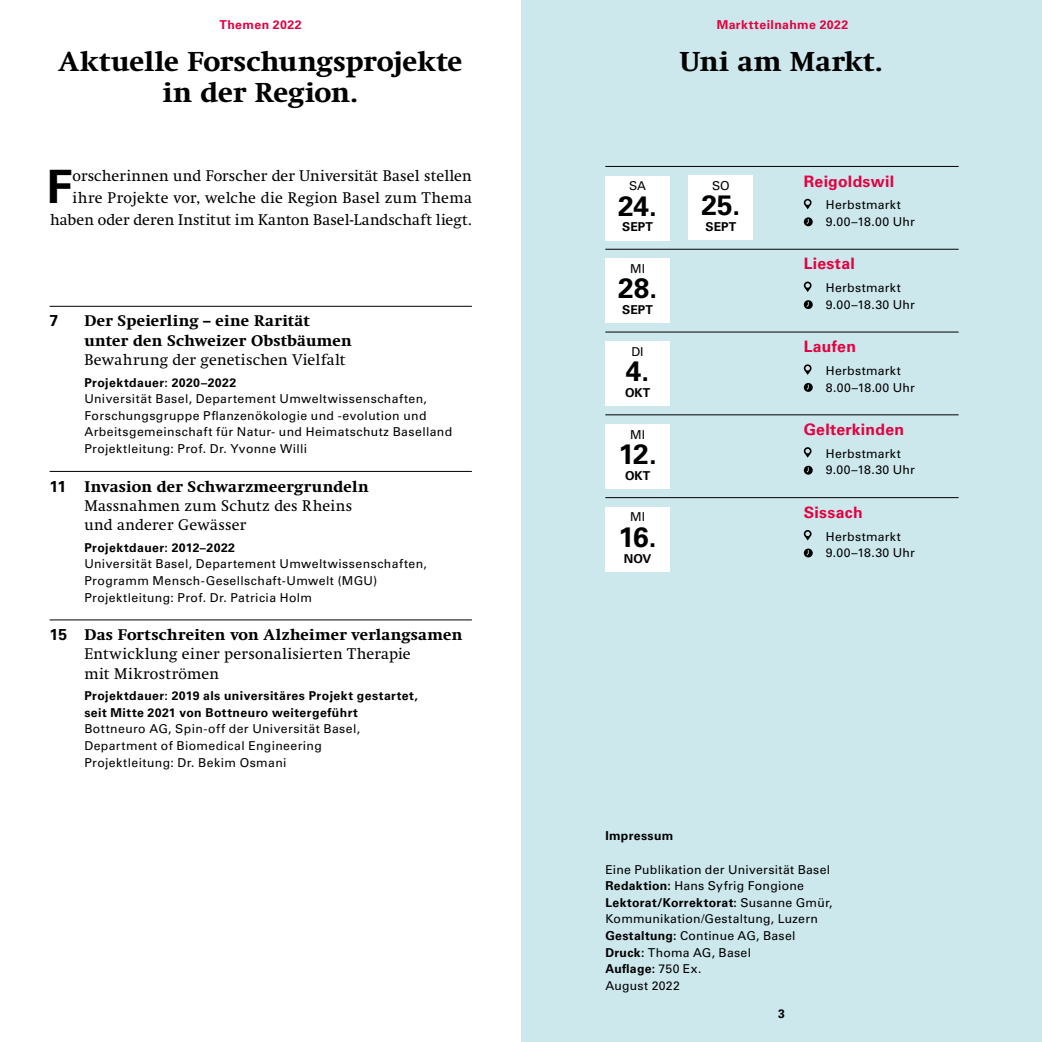
<style>
.page{position:relative;width:1042px;height:1042px;background:#fff}
.page>*{position:absolute;margin:0;border:0;box-sizing:border-box;transform-origin:0 0}
.t1{font:700 46.02px "Univers LT Std";color:#000}
.t2{font:700 28px/31.5px "Swift Neue LT Pro";letter-spacing:.005em;color:#000;text-align:center}
.t3{font:700 28px "Univers LT Std";color:#000}
.t4{font:700 28px "Swift Neue LT Pro";letter-spacing:.025em;color:#000}
.t5{font:15.75px/19.2px "Swift Neue LT Pro";letter-spacing:.015em;color:#000}
.t6{font:700 15.75px/19.2px "Swift Neue LT Pro";letter-spacing:.02em;color:#000}
.t7{font:700 15.75px "Univers LT Std";letter-spacing:.02em;color:#e40040}
.t8{font:700 15.75px "Univers LT Std";color:#000}
.t9{font:12.25px/16.6px "Univers LT Std";letter-spacing:.03em;color:#000}
.t10{font:700 12.25px/16.6px "Univers LT Std";letter-spacing:.035em;color:#000}
.t11{font:700 12.25px "Univers LT Std";letter-spacing:.035em;color:#e40040}
.s1{font-family:"Univers LT Std";font-weight:700}
.s2{font-weight:700}
</style>
<div class="page">
<div style="left:521px;top:0;width:521px;height:1042px;background:#cde8ec"></div>
<hr style="left:605px;top:166px;width:353px;height:1px;background:#000">
<hr style="left:605px;top:249px;width:353px;height:1px;background:#000">
<hr style="left:605px;top:332px;width:353px;height:1px;background:#000">
<hr style="left:605px;top:414px;width:353px;height:1px;background:#000">
<hr style="left:605px;top:497px;width:353px;height:1px;background:#000">
<svg style="left:804px;top:199px;width:7px;height:10px"></svg>
<svg style="left:804px;top:217px;width:9px;height:9px"></svg>
<svg style="left:804px;top:282px;width:7px;height:10px"></svg>
<svg style="left:804px;top:300px;width:9px;height:9px"></svg>
<svg style="left:804px;top:364px;width:7px;height:11px"></svg>
<svg style="left:804px;top:383px;width:9px;height:9px"></svg>
<svg style="left:804px;top:447px;width:7px;height:11px"></svg>
<svg style="left:804px;top:466px;width:9px;height:9px"></svg>
<svg style="left:804px;top:530px;width:7px;height:10px"></svg>
<svg style="left:804px;top:548px;width:9px;height:9px"></svg>
<hr style="left:50px;top:306px;width:422px;height:1px;background:#000">
<hr style="left:50px;top:471px;width:422px;height:1px;background:#000">
<hr style="left:50px;top:619px;width:422px;height:1px;background:#000">
<div style="left:605px;top:259px;width:65px;height:64px;background:#fff"></div>
<div style="left:605px;top:341px;width:65px;height:65px;background:#fff"></div>
<div style="left:605px;top:424px;width:65px;height:65px;background:#fff"></div>
<div style="left:605px;top:507px;width:65px;height:64px;background:#fff"></div>
<div style="left:605px;top:176px;width:65px;height:64px;background:#fff"></div>
<div style="left:689px;top:175px;width:64px;height:65px;background:#fff"></div>
<p class="t11" style="left:219px;top:18px;width:83px">Themen 2022</p>
<p class="t11" style="left:717px;top:17px;width:133px">Marktteilnahme 2022</p>
<h2 class="t2" style="left:59px;top:46px;width:405px">Aktuelle Forschungsprojekte in der Region.</h2>
<h2 class="t4" style="left:680px;top:45px;width:204px">Uni am Markt.</h2>
<h1 class="t1" style="left:47px;top:160px;width:27px">F</h1>
<p class="t5" style="left:50px;top:165px;width:423px;line-height:21.9px;text-align:right">orscherinnen und Forscher der Universität Basel stellen ihre Projekte vor, welche die Region Basel zum Thema haben oder deren Institut im Kanton Basel-Landschaft liegt.</p>
<p class="t8" style="left:50px;top:312px;width:10px">7</p>
<p class="t6" style="left:84px;top:311px;width:269px">Der Speierling – eine Rarität unter den Schweizer Obstbäumen</p>
<p class="t5" style="left:84px;top:350px;width:263px">Bewahrung der genetischen Vielfalt</p>
<p class="t10" style="left:84px;top:374px;width:153px">Projektdauer: 2020–2022</p>
<p class="t9" style="left:84px;top:390px;width:369px">Universität Basel, Departement Umweltwissenschaften, Forschungsgruppe Pflanzenökologie und -evolution und Arbeitsgemeinschaft für Natur- und Heimatschutz Baselland Projektleitung: Prof. Dr. Yvonne Willi</p>
<p class="t5" style="left:84px;top:476px;width:286px;text-indent:-35px"><span class="s1">11</span> <span class="s2">Invasion der Schwarzmeergrundeln<br></span>Massnahmen zum Schutz des Rheins und anderer Gewässer</p>
<p class="t10" style="left:84px;top:539px;width:152px">Projektdauer: 2012–2022</p>
<p class="t9" style="left:84px;top:556px;width:344px">Universität Basel, Departement Umweltwissenschaften,<br>Programm Mensch-Gesellschaft-Umwelt (MGU)<br>Projektleitung: Prof. Dr. Patricia Holm</p>
<p class="t5" style="left:84px;top:625px;width:379px;text-indent:-35px"><span class="s1">15</span> <span class="s2">Das Fortschreiten von Alzheimer verlangsamen<br></span>Entwicklung einer personalisierten Therapie<br>mit Mikroströmen</p>
<p class="t10" style="left:84px;top:687px;width:335px">Projektdauer: 2019 als universitäres Projekt gestartet, seit Mitte 2021 von Bottneuro weitergeführt</p>
<p class="t9" style="left:84px;top:721px;width:277px">Bottneuro AG, Spin-off der Universität Basel,<br>Department of Biomedical Engineering<br>Projektleitung: Dr. Bekim Osmani</p>
<p class="t9" style="left:629px;top:178px;width:18px">SA</p>
<h2 class="t3" style="left:618px;top:189px;width:40px">24.</h2>
<p class="t10" style="left:622px;top:219px;width:32px">SEPT</p>
<p class="t9" style="left:630px;top:260px;width:16px">MI</p>
<h2 class="t3" style="left:618px;top:272px;width:41px">28.</h2>
<p class="t10" style="left:622px;top:302px;width:32px">SEPT</p>
<p class="t9" style="left:631px;top:343px;width:14px">DI</p>
<h2 class="t3" style="left:626px;top:355px;width:25px">4.</h2>
<p class="t10" style="left:625px;top:384px;width:27px">OKT</p>
<p class="t9" style="left:630px;top:426px;width:16px">MI</p>
<h2 class="t3" style="left:618px;top:438px;width:40px">12.</h2>
<p class="t10" style="left:625px;top:467px;width:27px">OKT</p>
<p class="t9" style="left:630px;top:509px;width:16px">MI</p>
<h2 class="t3" style="left:618px;top:520px;width:40px">16.</h2>
<p class="t10" style="left:624px;top:550px;width:29px">NOV</p>
<p class="t9" style="left:712px;top:177px;width:19px">SO</p>
<h2 class="t3" style="left:701px;top:189px;width:40px">25.</h2>
<p class="t10" style="left:705px;top:218px;width:32px">SEPT</p>
<p class="t7" style="left:804px;top:172px;width:92px">Reigoldswil</p>
<p class="t9" style="left:826px;top:197px;width:90px">Herbstmarkt<br>9.00–18.00 Uhr</p>
<p class="t7" style="left:804px;top:255px;width:52px">Liestal</p>
<p class="t9" style="left:826px;top:279px;width:90px">Herbstmarkt<br>9.00–18.30 Uhr</p>
<p class="t7" style="left:804px;top:337px;width:54px">Laufen</p>
<p class="t9" style="left:826px;top:362px;width:91px">Herbstmarkt<br>8.00–18.00 Uhr</p>
<p class="t7" style="left:804px;top:420px;width:102px">Gelterkinden</p>
<p class="t9" style="left:826px;top:445px;width:90px">Herbstmarkt<br>9.00–18.30 Uhr</p>
<p class="t7" style="left:804px;top:503px;width:60px">Sissach</p>
<p class="t9" style="left:826px;top:528px;width:90px">Herbstmarkt<br>9.00–18.30 Uhr</p>
<p class="t10" style="left:605px;top:828px;width:70px">Impressum</p>
<p class="t9" style="left:605px;top:861px;width:229px">Eine Publikation der Universität Basel<br><span class="s2">Redaktion:</span> Hans Syfrig Fongione<br><span class="s2">Lektorat/Korrektorat:</span> Susanne Gmür,<br>Kommunikation/Gestaltung, Luzern<br><span class="s2">Gestaltung:</span> Continue AG, Basel<br><span class="s2">Druck:</span> Thoma AG, Basel<br><span class="s2">Auflage:</span> 750 Ex.<br>August 2022</p>
<p class="t10" style="left:778px;top:1005px;width:8px">3</p>
</div>
